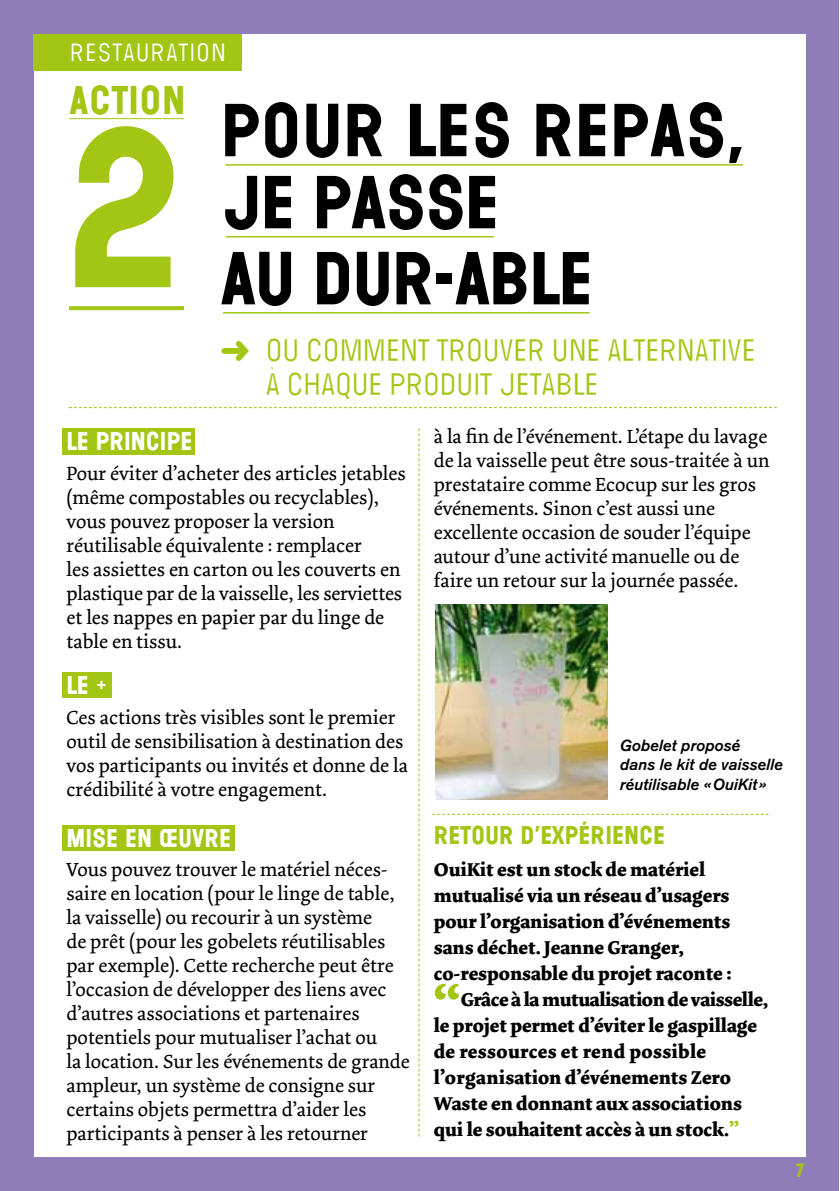
<style>
.page{position:relative;width:840px;height:1191px;background:#fff}
.page>*{position:absolute;margin:0;border:0;box-sizing:border-box;transform-origin:0 0}
.t1{font:208px "Wilma Base";color:#a2c613}
.t2{font:70px/74px "Wilma Base";letter-spacing:-.02em;color:#000}
.t3{font:700 52px "Dolly";color:#a2c613}
.t4{font:37.4px "Wilma Base";letter-spacing:.015em;color:#a2c613}
.t5{font:32px/34px "Wilma Farcit A";letter-spacing:-.065em;color:#a2c613}
.t6{font:26px "Wilma Farcit A";letter-spacing:-.02em;color:#fff}
.t7{font:24px "Wilma Base";color:#fff}
.t8{font:24px "Wilma Base";color:#a2c613}
.t9{font:20px/24px "Dolly";color:#000}
.t10{font:700 19.4px/26px "Dolly";color:#000}
.t11{font:18px "Wilma Base";color:#a2c613}
.t12{font:italic 500 16px/19.2px "Akzidenz Grotesk BE";color:#000}
.s1{color:#a2c613}
</style>
<div class="page">
<div style="left:0;top:1px;width:838px;height:1190px;background:#8f7db9"></div>
<div style="left:34px;top:34px;width:771px;height:1122px;background:#fff"></div>
<hr style="left:69px;top:118px;width:115px;height:1px;background:#a2c613">
<svg style="left:69px;top:306px;width:115px;height:4px"></svg>
<hr style="left:226px;top:236px;width:267px;height:1px;background:#a2c613">
<hr style="left:225px;top:164px;width:517px;height:2px;background:#a2c613">
<hr style="left:223px;top:312px;width:366px;height:1px;background:#a2c613">
<div style="left:62px;top:428px;width:133px;height:27px;background:#a2c613"></div>
<div style="left:62px;top:672px;width:50px;height:25px;background:#a2c613"></div>
<div style="left:62px;top:825px;width:173px;height:25px;background:#a2c613"></div>
<div style="left:34px;top:34px;width:208px;height:37px;background:#a2c613"></div>
<svg style="left:432px;top:814px;width:336px;height:1px"></svg>
<svg style="left:69px;top:407px;width:707px;height:1px"></svg>
<svg style="left:418px;top:428px;width:1px;height:708px"></svg>
<img style="left:435px;top:604px;width:172px;height:195px">
<h3 class="t6" style="left:69px;top:38px;width:159px">RESTAURATION</h3>
<h3 class="t4" style="left:70px;top:76px;width:117px">ACTION</h3>
<h1 class="t1" style="left:65px;top:78px;width:124px">2</h1>
<h2 class="t2" style="left:220px;top:97px;width:526px">POUR LES REPAS,<br>JE PASSE<br>AU DUR-ABLE</h2>
<h3 class="t5" style="left:265px;top:336px;width:493px;text-indent:-44px">➜ OU COMMENT TROUVER UNE ALTERNATIVE<br>À CHAQUE PRODUIT JETABLE</h3>
<p class="t7" style="left:66px;top:426px;width:127px">LE PRINCIPE</p>
<p class="t9" style="left:66px;top:461px;width:340px">Pour éviter d’acheter des articles jetables (même compostables ou recyclables), vous pouvez proposer la version réutilisable équivalente : remplacer<br>les assiettes en carton ou les couverts en plastique par de la vaisselle, les serviettes et les nappes en papier par du linge de table en tissu.</p>
<p class="t7" style="left:66px;top:670px;width:42px">LE +</p>
<p class="t9" style="left:66px;top:706px;width:343px">Ces actions très visibles sont le premier outil de sensibilisation à destination des vos participants ou invités et donne de la crédibilité à votre engagement.</p>
<p class="t7" style="left:66px;top:822px;width:166px">MISE EN ŒUVRE</p>
<p class="t9" style="left:66px;top:858px;width:344px">Vous pouvez trouver le matériel néces&shy;saire en location (pour le linge de table, la vaisselle) ou recourir à un système<br>de prêt (pour les gobelets réutilisables par exemple). Cette recherche peut être l’occasion de développer des liens avec d’autres associations et partenaires potentiels pour mutualiser l’achat ou<br>la location. Sur les événements de grande ampleur, un système de consigne sur certains objets permettra d’aider les participants à penser à les retourner</p>
<p class="t9" style="left:433px;top:425px;width:337px">à la fin de l’événement. L’étape du lavage de la vaisselle peut être sous-traitée à un prestataire comme Ecocup sur les gros événements. Sinon c’est aussi une excellente occasion de souder l’équipe autour d’une activité manuelle ou de faire un retour sur la journée passée.</p>
<p class="t12" style="left:619px;top:736px;width:164px">Gobelet proposé<br>dans le kit de vaisselle réutilisable «OuiKit »</p>
<p class="t8" style="left:433px;top:820px;width:233px">RETOUR D’EXPÉRIENCE</p>
<p class="t10" style="left:433px;top:857px;width:299px">OuiKit est un stock de matériel mutualisé via un réseau d’usagers pour l’organisation d’événements sans déchet. Jeanne Granger, co-responsable du projet raconte :</p>
<h3 class="t3" style="left:433px;top:974px;width:27px">“</h3>
<p class="t10" style="left:433px;top:987px;width:336px;text-indent:27px">Grâce à la mutualisation de vaisselle, le projet permet d’éviter le gaspillage de ressources et rend possible l’organisation d’événements Zero Waste en donnant aux associations qui le souhaitent accès à un stock.<span class="s1">”</span></p>
<p class="t11" style="left:794px;top:1159px;width:12px">7</p>
</div>
